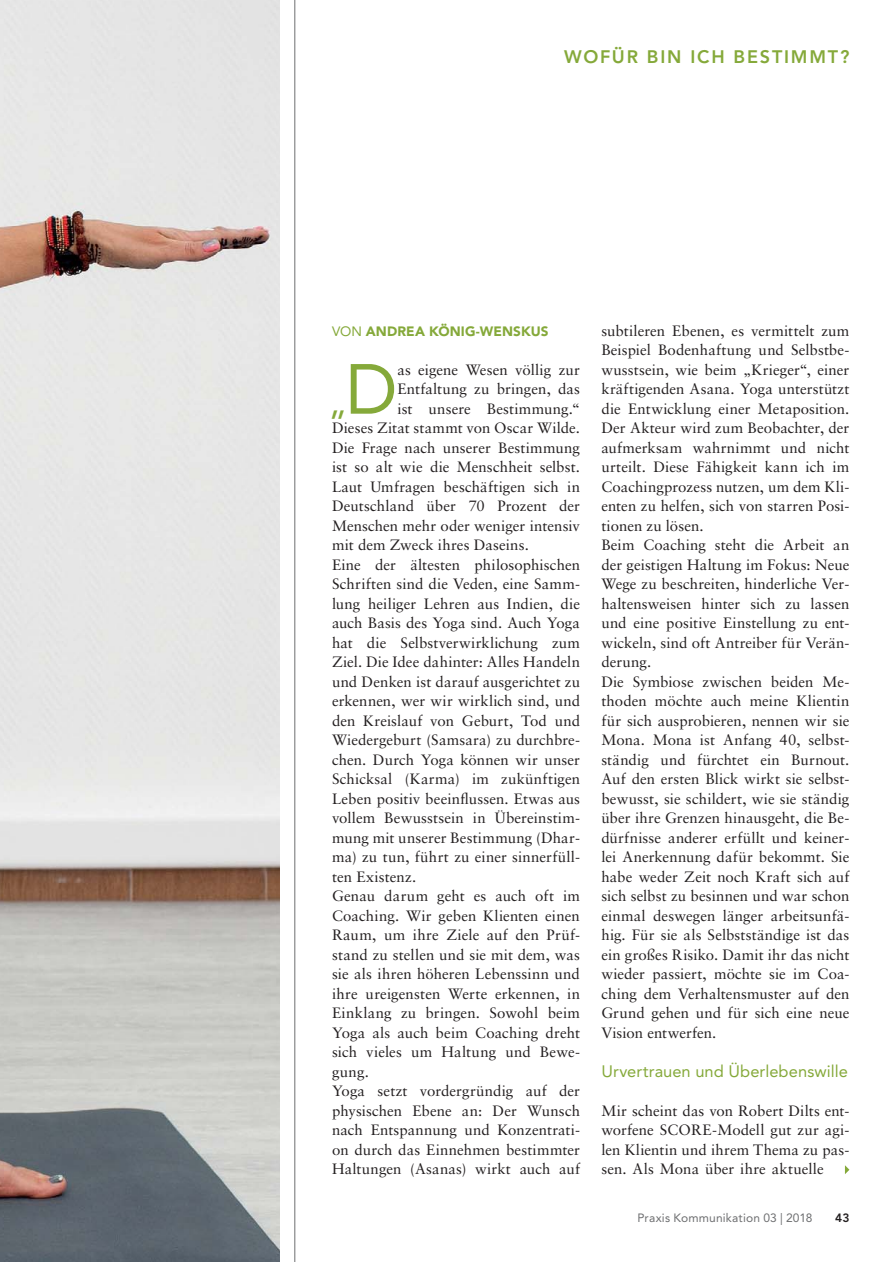
<style>
.page{position:relative;width:893px;height:1262px;background:#fff}
.page>*{position:absolute;margin:0;border:0;box-sizing:border-box;transform-origin:0 0}
.t1{font:35.1px "Avenir LT Std";color:#85a93a}
.t2{font:800 18px "Avenir LT Std";letter-spacing:.1em;color:#85a93a}
.t3{font:16.5px "Avenir LT Std";color:#85a93a}
.t4{font:15px/19.5px "Sabon LT Std";letter-spacing:.005em;color:#231f20}
.t5{font:900 13.5px "Avenir LT Std";letter-spacing:.01em;color:#85a93a}
.t6{font:12px "Avenir LT Std";letter-spacing:.015em;color:#6d6e70}
.t7{font:800 12px "Avenir LT Std";color:#231f20}
.s1{font-weight:400}
.s2{font-size:70.05px}
</style>
<div class="page">
<img style="left:0;top:0;width:279px;height:1262px">
<hr style="left:294px;top:0;width:1px;height:1262px;background:#6d6e70">
<svg style="left:845px;top:1165px;width:4px;height:9px"></svg>
<p class="t2" style="left:564px;top:48px;width:287px">WOFÜR BIN ICH BESTIMMT?</p>
<p class="t5" style="left:332px;top:324px;width:218px"><span class="s1">VON</span> ANDREA KÖNIG-WENSKUS</p>
<h1 class="t1" style="left:329px;top:384px;width:70px">„<span class="s2">D</span></h1>
<p class="t4" style="left:397px;top:361px;width:184px">as eigene Wesen völlig zur</p>
<p class="t4" style="left:397px;top:380px;width:184px">Entfaltung zu bringen, das</p>
<p class="t4" style="left:397px;top:400px;width:184px">ist unsere Bestimmung.“</p>
<p class="t4" style="left:332px;top:419px;width:250px">Dieses Zitat stammt von Oscar Wilde.</p>
<p class="t4" style="left:332px;top:439px;width:249px">Die Frage nach unserer Bestimmung</p>
<p class="t4" style="left:332px;top:458px;width:250px">ist so alt wie die Menschheit selbst.</p>
<p class="t4" style="left:332px;top:478px;width:249px">Laut Umfragen beschäftigen sich in</p>
<p class="t4" style="left:332px;top:497px;width:249px">Deutschland über 70 Prozent der</p>
<p class="t4" style="left:332px;top:517px;width:250px">Menschen mehr oder weniger intensiv</p>
<p class="t4" style="left:332px;top:536px;width:198px">mit dem Zweck ihres Daseins.</p>
<p class="t4" style="left:332px;top:556px;width:249px">Eine der ältesten philosophischen</p>
<p class="t4" style="left:332px;top:575px;width:250px">Schriften sind die Veden, eine Samm-</p>
<p class="t4" style="left:332px;top:595px;width:250px">lung heiliger Lehren aus Indien, die</p>
<p class="t4" style="left:332px;top:614px;width:249px">auch Basis des Yoga sind. Auch Yoga</p>
<p class="t4" style="left:332px;top:634px;width:250px">hat die Selbstverwirklichung zum</p>
<p class="t4" style="left:332px;top:653px;width:249px">Ziel. Die Idee dahinter: Alles Handeln</p>
<p class="t4" style="left:332px;top:673px;width:250px">und Denken ist darauf ausgerichtet zu</p>
<p class="t4" style="left:332px;top:692px;width:249px">erkennen, wer wir wirklich sind, und</p>
<p class="t4" style="left:332px;top:712px;width:249px">den Kreislauf von Geburt, Tod und</p>
<p class="t4" style="left:332px;top:731px;width:250px">Wiedergeburt (Samsara) zu durchbre-</p>
<p class="t4" style="left:332px;top:751px;width:250px">chen. Durch Yoga können wir unser</p>
<p class="t4" style="left:332px;top:770px;width:250px">Schicksal (Karma) im zukünftigen</p>
<p class="t4" style="left:332px;top:790px;width:250px">Leben positiv beeinflussen. Etwas aus</p>
<p class="t4" style="left:332px;top:809px;width:249px">vollem Bewusstsein in Übereinstim-</p>
<p class="t4" style="left:332px;top:829px;width:250px">mung mit unserer Bestimmung (Dhar-</p>
<p class="t4" style="left:332px;top:848px;width:250px">ma) zu tun, führt zu einer sinnerfüll-</p>
<p class="t4" style="left:332px;top:868px;width:86px">ten Existenz.</p>
<p class="t4" style="left:332px;top:887px;width:250px">Genau darum geht es auch oft im</p>
<p class="t4" style="left:332px;top:907px;width:249px">Coaching. Wir geben Klienten einen</p>
<p class="t4" style="left:332px;top:926px;width:250px">Raum, um ihre Ziele auf den Prüf-</p>
<p class="t4" style="left:332px;top:946px;width:249px">stand zu stellen und sie mit dem, was</p>
<p class="t4" style="left:332px;top:965px;width:249px">sie als ihren höheren Lebenssinn und</p>
<p class="t4" style="left:332px;top:985px;width:250px">ihre ureigensten Werte erkennen, in</p>
<p class="t4" style="left:332px;top:1004px;width:250px">Einklang zu bringen. Sowohl beim</p>
<p class="t4" style="left:332px;top:1024px;width:250px">Yoga als auch beim Coaching dreht</p>
<p class="t4" style="left:332px;top:1043px;width:250px">sich vieles um Haltung und Bewe-</p>
<p class="t4" style="left:332px;top:1063px;width:38px">gung.</p>
<p class="t4" style="left:332px;top:1082px;width:250px">Yoga setzt vordergründig auf der</p>
<p class="t4" style="left:332px;top:1102px;width:249px">physischen Ebene an: Der Wunsch</p>
<p class="t4" style="left:332px;top:1121px;width:250px">nach Entspannung und Konzentrati-</p>
<p class="t4" style="left:332px;top:1141px;width:249px">on durch das Einnehmen bestimmter</p>
<p class="t4" style="left:332px;top:1160px;width:250px">Haltungen (Asanas) wirkt auch auf</p>
<p class="t4" style="left:601px;top:322px;width:250px">subtileren Ebenen, es vermittelt zum Beispiel Bodenhaftung und Selbstbe&shy;wusstsein, wie beim „Krieger“, einer kräftigenden Asana. Yoga unterstützt die Entwicklung einer Metaposition.<br>Der Akteur wird zum Beobachter, der aufmerksam wahrnimmt und nicht urteilt. Diese Fähigkeit kann ich im Coachingprozess nutzen, um dem Kli&shy;enten zu helfen, sich von starren Posi&shy;tionen zu lösen.<br>Beim Coaching steht die Arbeit an der geistigen Haltung im Fokus: Neue Wege zu beschreiten, hinderliche Ver&shy;haltensweisen hinter sich zu lassen und eine positive Einstellung zu ent&shy;wickeln, sind oft Antreiber für Verän&shy;derung.<br>Die Symbiose zwischen beiden Me&shy;thoden möchte auch meine Klientin für sich ausprobieren, nennen wir sie Mona. Mona ist Anfang 40, selbst&shy;ständig und fürchtet ein Burnout.<br>Auf den ersten Blick wirkt sie selbst&shy;bewusst, sie schildert, wie sie ständig über ihre Grenzen hinausgeht, die Be&shy;dürfnisse anderer erfüllt und keiner&shy;lei Anerkennung dafür bekommt. Sie habe weder Zeit noch Kraft sich auf sich selbst zu besinnen und war schon einmal deswegen länger arbeitsunfä&shy;hig. Für sie als Selbstständige ist das ein großes Risiko. Damit ihr das nicht wieder passiert, möchte sie im Coa&shy;ching dem Verhaltensmuster auf den Grund gehen und für sich eine neue Vision entwerfen.</p>
<p class="t3" style="left:601px;top:1063px;width:248px">Urvertrauen und Überlebenswille</p>
<p class="t4" style="left:601px;top:1102px;width:250px;text-align:justify">Mir scheint das von Robert Dilts ent&shy;worfene SCORE-Modell gut zur agi&shy;len Klientin und ihrem Thema zu pas&shy;sen. Als Mona über ihre aktuelle</p>
<p class="t6" style="left:637px;top:1212px;width:176px">Praxis Kommunikation 03 | 2018</p>
<p class="t7" style="left:835px;top:1212px;width:16px">43</p>
</div>
